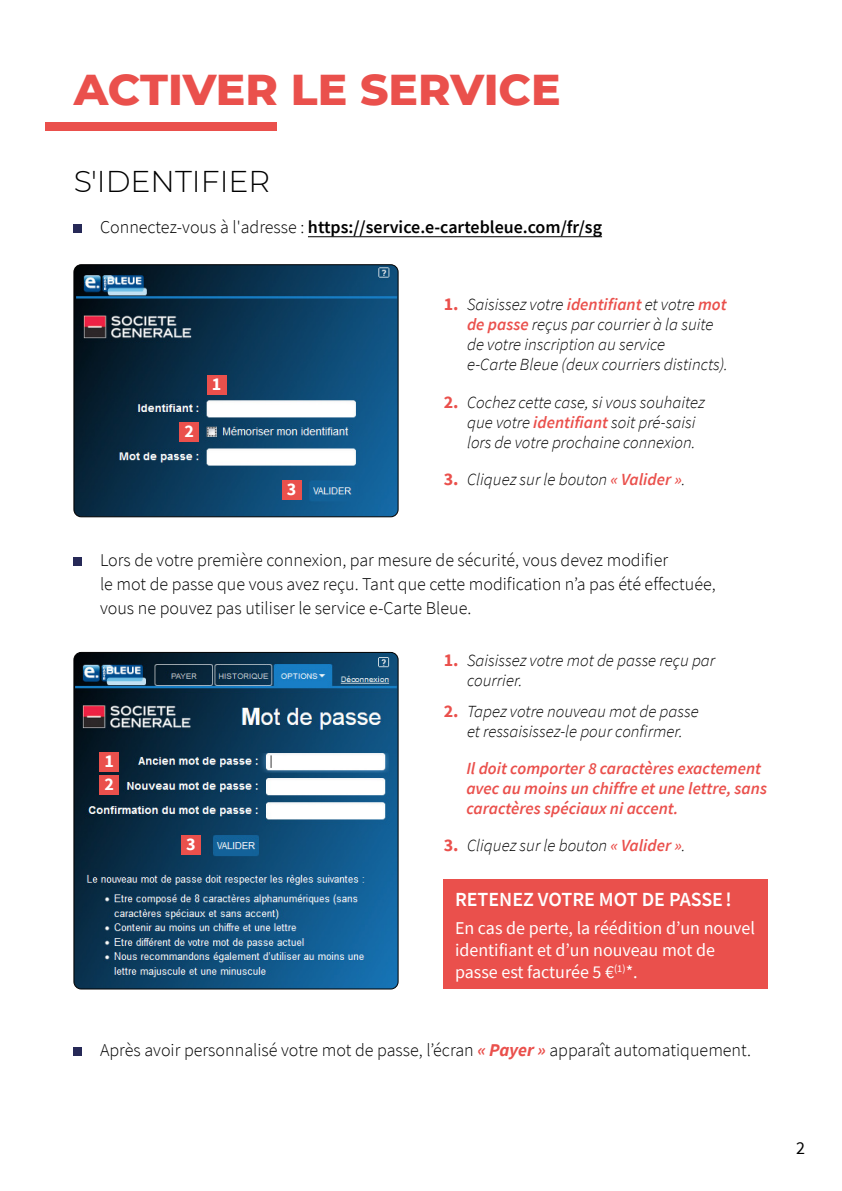
<style>
.page{position:relative;width:842px;height:1191px;background:#fff}
.page>*{position:absolute;margin:0;border:0;box-sizing:border-box;transform-origin:0 0}
.t1{font:800 44px "Montserrat";color:#ea504c}
.t2{font:300 30px "Montserrat";color:#000}
.t3{font:600 20px "Source Sans Pro";color:#fff}
.t4{font:300 18px/24px "Source Sans Pro";color:#000}
.t5{font:18px/22px "Source Sans Pro";color:#fff}
.t6{font:600 18px "Source Sans Pro";color:#000}
.t7{font:700 18px "Source Sans Pro";color:#fff}
.t8{font:18px "Source Sans Pro";color:#000}
.t9{font:italic 300 17px/20px "Source Sans Pro";color:#000}
.t10{font:italic 600 17px/20px "Source Sans Pro";color:#ea504c}
.s1{font-weight:300}
.s2{font-weight:700;font-style:normal;font-size:18px;color:#ea504c}
.s3{font-weight:600;color:#ea504c}
.s4{font-weight:700;font-style:italic;color:#ea504c}
</style>
<div class="page">
<img style="left:74px;top:265px;width:324px;height:252px">
<div style="left:74px;top:264px;width:324px;height:253px;border:1px solid #000;border-radius:7px"></div>
<img style="left:74px;top:652px;width:324px;height:337px">
<div style="left:74px;top:652px;width:324px;height:337px;border:1px solid #000;border-radius:7px"></div>
<div style="left:444px;top:879px;width:324px;height:110px;background:#ea504c"></div>
<div style="left:74px;top:1047px;width:8px;height:8px;background:#262957"></div>
<div style="left:74px;top:557px;width:8px;height:8px;background:#262957"></div>
<hr style="left:308px;top:236px;width:294px;height:1px;background:#000">
<div style="left:74px;top:224px;width:8px;height:9px;background:#262957"></div>
<div style="left:207px;top:375px;width:19px;height:20px;background:#ea504c"></div>
<div style="left:99px;top:752px;width:20px;height:20px;background:#ea504c"></div>
<div style="left:179px;top:422px;width:20px;height:20px;background:#ea504c"></div>
<div style="left:99px;top:775px;width:20px;height:20px;background:#ea504c"></div>
<div style="left:282px;top:480px;width:20px;height:20px;background:#ea504c"></div>
<div style="left:181px;top:835px;width:20px;height:19px;background:#ea504c"></div>
<div style="left:45px;top:122px;width:231px;height:9px;background:#ea504c"></div>
<h1 class="t1" style="left:74px;top:57px;width:488px">ACTIVER LE SERVICE</h1>
<h2 class="t2" style="left:74px;top:161px;width:198px">S'IDENTIFIER</h2>
<p class="t6" style="left:100px;top:215px;width:504px"><span class="s1">Connectez-vous à l'adresse :</span> https://service.e-cartebleue.com/fr/sg</p>
<p class="t7" style="left:184px;top:419px;width:11px">2</p>
<p class="t7" style="left:212px;top:371px;width:11px">1</p>
<p class="t7" style="left:287px;top:477px;width:11px">3</p>
<p class="t9" style="left:467px;top:295px;width:262px;text-indent:-23px"><span class="s2">1.</span> Saisissez votre <span class="s3">identifiant</span> et votre <span class="s3">mot de passe</span> reçus par courrier à la suite de votre inscription au service<br>e-Carte Bleue (deux courriers distincts).</p>
<p class="t9" style="left:467px;top:392px;width:239px;text-indent:-23px"><span class="s2">2.</span> Cochez cette case, si vous souhaitez que votre <span class="s3">identifiant</span> soit pré-saisi lors de votre prochaine connexion.</p>
<p class="t9" style="left:444px;top:469px;width:243px"><span class="s2">3.</span> Cliquez sur le bouton <span class="s3">« Valider »</span>.</p>
<p class="t4" style="left:100px;top:547px;width:617px">Lors de votre première connexion, par mesure de sécurité, vous devez modifier<br>le mot de passe que vous avez reçu. Tant que cette modification n’a pas été effectuée, vous ne pouvez pas utiliser le service e-Carte Bleue.</p>
<p class="t7" style="left:104px;top:749px;width:11px">1</p>
<p class="t7" style="left:104px;top:771px;width:11px">2</p>
<p class="t7" style="left:186px;top:831px;width:11px">3</p>
<p class="t9" style="left:467px;top:650px;width:250px;text-indent:-23px"><span class="s2">1.</span> Saisissez votre mot de passe reçu par courrier.</p>
<p class="t9" style="left:444px;top:701px;width:257px;text-align:center"><span class="s2">2.</span> Tapez votre nouveau mot de passe et ressaisissez-le pour confirmer.</p>
<p class="t10" style="left:466px;top:758px;width:302px">Il doit comporter 8 caractères exactement avec au moins un chiffre et une lettre, sans caractères spéciaux ni accent.</p>
<p class="t9" style="left:444px;top:835px;width:243px"><span class="s2">3.</span> Cliquez sur le bouton <span class="s3">« Valider »</span>.</p>
<p class="t3" style="left:455px;top:886px;width:278px">RETENEZ VOTRE MOT DE PASSE!</p>
<p class="t5" style="left:455px;top:916px;width:301px">En cas de perte, la réédition d’un nouvel identifiant et d’un nouveau mot de passe est facturée 5 €<sup>(1)</sup>*.</p>
<p class="t4" style="left:100px;top:1037px;width:653px">Après avoir personnalisé votre mot de passe, l’écran <span class="s4">« Payer »</span> apparaît automatiquement.</p>
<p class="t8" style="left:796px;top:1136px;width:10px">2</p>
</div>
